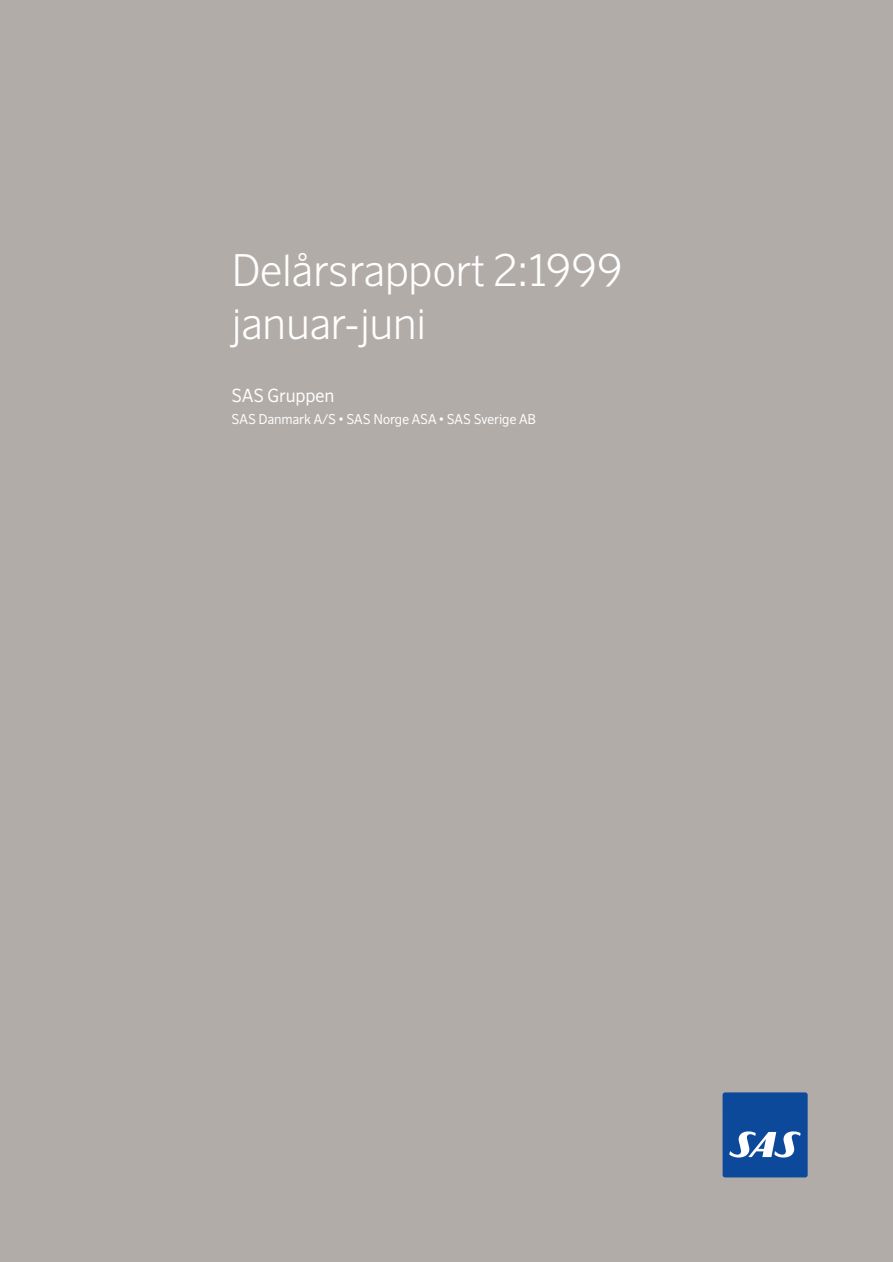
<style>
.page{position:relative;width:893px;height:1262px;background:#fff}
.page>*{position:absolute;margin:0;border:0;box-sizing:border-box;transform-origin:0 0}
.t1{font:300 43.5px/52.5px "Scandinavian VI";color:#fff}
.t2{font:18px "Scandinavian VI";color:#fff}
.t3{font:13.5px "Scandinavian VI";color:#fff}
</style>
<div class="page">
<div style="left:0;top:0;width:892px;height:1261px;background:#b1aca8"></div>
<div style="left:722px;top:1092px;width:85px;height:85px;background:#0d499a;border-radius:3px"></div>
<svg style="left:729px;top:1131px;width:71px;height:26px"></svg>
<h1 class="t1" style="left:232px;top:249px;width:392px">Delårsrapport 2:1999 januar-juni</h1>
<h2 class="t2" style="left:232px;top:389px;width:104px">SAS Gruppen</h2>
<p class="t3" style="left:232px;top:415px;width:306px">SAS Danmark A/S • SAS Norge ASA • SAS Sverige AB</p>
</div>
